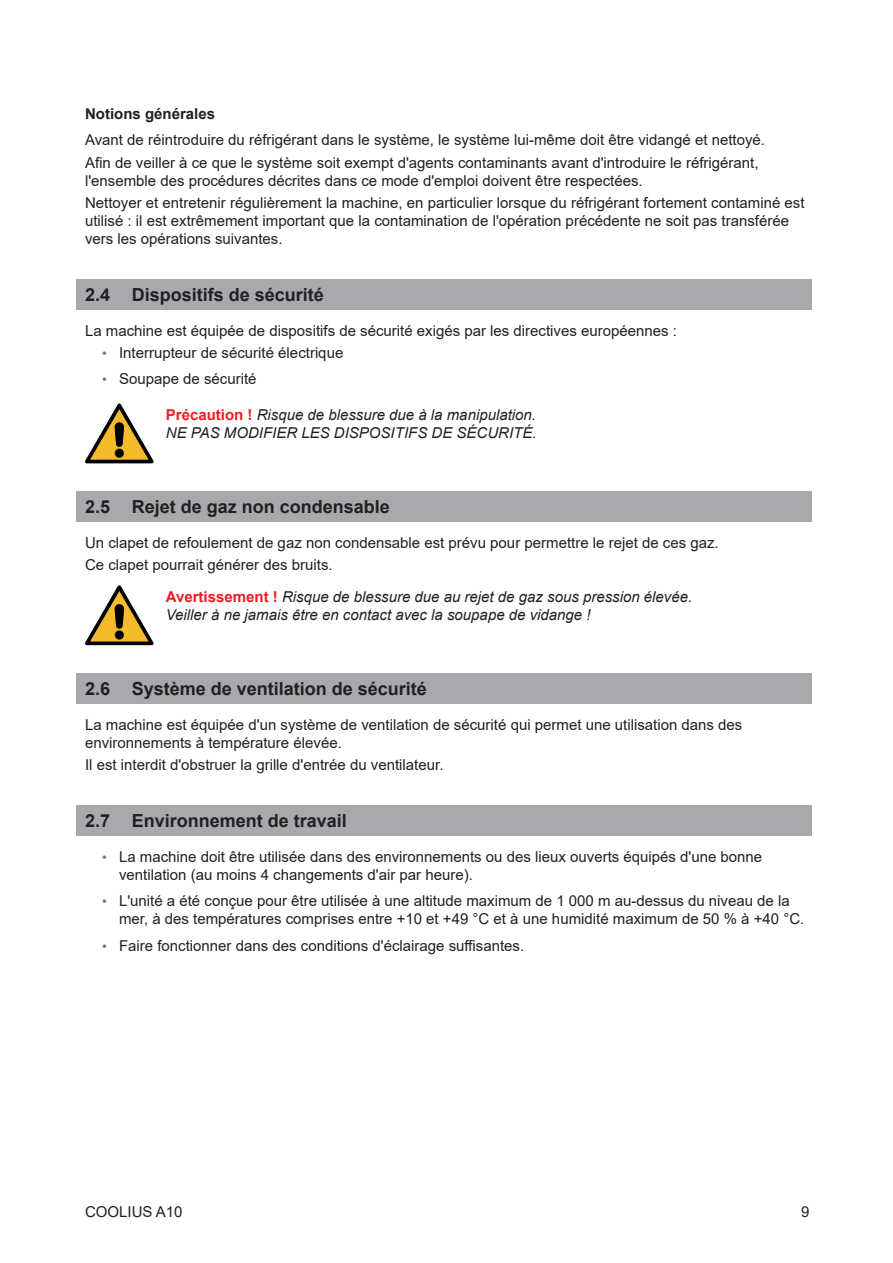
<style>
.page{position:relative;width:893px;height:1263px;background:#fff}
.page>*{position:absolute;margin:0;border:0;box-sizing:border-box;transform-origin:0 0}
.t1{font:700 18px "Arial";color:#231f20}
.t2{font:15px/18px "Arial";color:#231f20}
.t3{font:italic 15px/18px "Arial";color:#231f20}
.t4{font:700 15px "Arial";color:#231f20}
.s1{font-size:13.5px;color:#6c6e71}
.s2{font-weight:700;font-style:normal;color:#ee1d23}
</style>
<div class="page">
<div style="left:77px;top:279px;width:735px;height:30px;background:#a8a9ad"></div>
<div style="left:77px;top:491px;width:735px;height:31px;background:#a8a9ad"></div>
<div style="left:77px;top:673px;width:735px;height:30px;background:#a8a9ad"></div>
<div style="left:77px;top:805px;width:735px;height:30px;background:#a8a9ad"></div>
<svg style="left:85px;top:403px;width:69px;height:60px"></svg>
<svg style="left:85px;top:585px;width:69px;height:60px"></svg>
<p class="t4" style="left:85px;top:103px;width:132px">Notions générales</p>
<p class="t2" style="left:85px;top:129px;width:682px;line-height:22.2px">Avant de réintroduire du réfrigérant dans le système, le système lui-même doit être vidangé et nettoyé.<br>Afin de veiller à ce que le système soit exempt d'agents contaminants avant d'introduire le réfrigérant,</p>
<p class="t2" style="left:85px;top:169px;width:721px;line-height:22.2px">l'ensemble des procédures décrites dans ce mode d'emploi doivent être respectées.<br>Nettoyer et entretenir régulièrement la machine, en particulier lorsque du réfrigérant fortement contaminé est</p>
<p class="t2" style="left:85px;top:212px;width:706px">utilisé : il est extrêmement important que la contamination de l'opération précédente ne soit pas transférée vers les opérations suivantes.</p>
<p class="t1" style="left:85px;top:282px;width:240px">2.4 Dispositifs de sécurité</p>
<p class="t2" style="left:85px;top:321px;width:593px">La machine est équipée de dispositifs de sécurité exigés par les directives européennes :</p>
<p class="t2" style="left:102px;top:343px;width:243px"><span class="s1">•</span> Interrupteur de sécurité électrique</p>
<p class="t2" style="left:102px;top:370px;width:156px"><span class="s1">•</span> Soupape de sécurité</p>
<p class="t3" style="left:166px;top:406px;width:372px"><span class="s2">Précaution !</span> Risque de blessure due à la manipulation.<br>NE PAS MODIFIER LES DISPOSITIFS DE SÉCURITÉ.</p>
<p class="t1" style="left:85px;top:494px;width:306px">2.5 Rejet de gaz non condensable</p>
<p class="t2" style="left:85px;top:532px;width:635px;line-height:22.2px">Un clapet de refoulement de gaz non condensable est prévu pour permettre le rejet de ces gaz.<br>Ce clapet pourrait générer des bruits.</p>
<p class="t3" style="left:166px;top:588px;width:528px"><span class="s2">Avertissement !</span> Risque de blessure due au rejet de gaz sous pression élevée.<br>Veiller à ne jamais être en contact avec la soupape de vidange !</p>
<p class="t1" style="left:85px;top:676px;width:343px">2.6 Système de ventilation de sécurité</p>
<p class="t2" style="left:85px;top:715px;width:659px">La machine est équipée d'un système de ventilation de sécurité qui permet une utilisation dans des environnements à température élevée.</p>
<p class="t2" style="left:85px;top:756px;width:360px">Il est interdit d'obstruer la grille d'entrée du ventilateur.</p>
<p class="t1" style="left:85px;top:808px;width:263px">2.7 Environnement de travail</p>
<p class="t2" style="left:119px;top:847px;width:645px;text-indent:-17px"><span class="s1">•</span> La machine doit être utilisée dans des environnements ou des lieux ouverts équipés d'une bonne ventilation (au moins 4 changements d'air par heure).</p>
<p class="t2" style="left:119px;top:892px;width:687px;text-indent:-17px"><span class="s1">•</span> L'unité a été conçue pour être utilisée à une altitude maximum de 1 000 m au-dessus du niveau de la mer, à des températures comprises entre +10 et +49 °C et à une humidité maximum de 50 % à +40 °C.</p>
<p class="t2" style="left:102px;top:936px;width:424px"><span class="s1">•</span> Faire fonctionner dans des conditions d'éclairage suffisantes.</p>
<p class="t2" style="left:85px;top:1202px;width:99px">COOLIUS A10</p>
<p class="t2" style="left:801px;top:1202px;width:10px">9</p>
</div>
